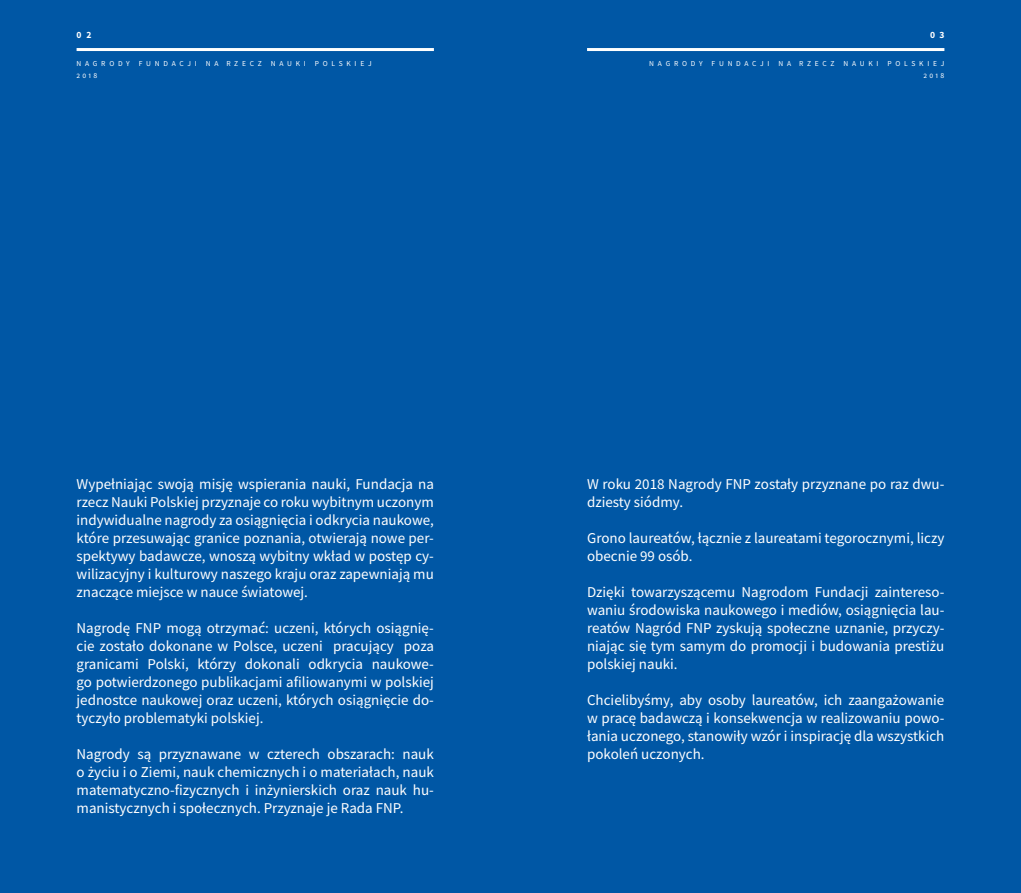
<style>
.page{position:relative;width:1021px;height:893px;background:#fff}
.page>*{position:absolute;margin:0;border:0;box-sizing:border-box;transform-origin:0 0}
.t1{font:15px/18px "Source Sans Pro";color:#fff;text-align:justify}
.t2{font:700 9.6px "Source Sans Pro";color:#fff}
.t3{font:7.5px/12.5px "Source Sans Pro";letter-spacing:.5em;color:#fff;text-align:right}
</style>
<div class="page">
<div style="left:0;top:0;width:1020px;height:893px;background:#0057a5"></div>
<hr style="left:587px;top:48px;width:357px;height:3px;background:#fff">
<hr style="left:77px;top:48px;width:357px;height:3px;background:#fff">
<p class="t2" style="left:77px;top:29px;width:16px">0 2</p>
<p class="t3" style="left:77px;top:57px;width:296px;text-align:left">NAGRODY FUNDACJI NA RZECZ NAUKI POLSKIEJ<br>2018</p>
<p class="t2" style="left:930px;top:29px;width:16px">0 3</p>
<p class="t3" style="left:649px;top:57px;width:296px">NAGRODY FUNDACJI NA RZECZ NAUKI POLSKIEJ<br>2018</p>
<p class="t1" style="left:77px;top:475px;width:359px">Wypełniając swoją misję wspierania nauki, Fundacja na rzecz Nauki Polskiej przyznaje co roku wybitnym uczonym indywidualne nagrody za osiągnięcia i odkrycia naukowe, które przesuwając granice poznania, otwierają nowe per&shy;spektywy badawcze, wnoszą wybitny wkład w postęp cy&shy;wilizacyjny i kulturowy naszego kraju oraz zapewniają mu znaczące miejsce w nauce światowej.</p>
<p class="t1" style="left:77px;top:619px;width:359px">Nagrodę FNP mogą otrzymać: uczeni, których osiągnię&shy;cie zostało dokonane w Polsce, uczeni pracujący poza granicami Polski, którzy dokonali odkrycia naukowe&shy;go potwierdzonego publikacjami afiliowanymi w polskiej jednostce naukowej oraz uczeni, których osiągnięcie do&shy;tyczyło problematyki polskiej.</p>
<p class="t1" style="left:77px;top:745px;width:359px">Nagrody są przyznawane w czterech obszarach: nauk o życiu i o Ziemi, nauk chemicznych i o materiałach, nauk matematyczno-fizycznych i inżynierskich oraz nauk hu&shy;manistycznych i społecznych. Przyznaje je Rada FNP.</p>
<p class="t1" style="left:587px;top:475px;width:359px">W roku 2018 Nagrody FNP zostały przyznane po raz dwu&shy;dziesty siódmy.</p>
<p class="t1" style="left:587px;top:529px;width:359px">Grono laureatów, łącznie z laureatami tegorocznymi, liczy obecnie 99 osób.</p>
<p class="t1" style="left:587px;top:583px;width:359px">Dzięki towarzyszącemu Nagrodom Fundacji zaintereso&shy;waniu środowiska naukowego i mediów, osiągnięcia lau&shy;reatów Nagród FNP zyskują społeczne uznanie, przyczy&shy;niając się tym samym do promocji i budowania prestiżu polskiej nauki.</p>
<p class="t1" style="left:587px;top:691px;width:359px">Chcielibyśmy, aby osoby laureatów, ich zaangażowanie w pracę badawczą i konsekwencja w realizowaniu powo&shy;łania uczonego, stanowiły wzór i inspirację dla wszystkich pokoleń uczonych.</p>
</div>
